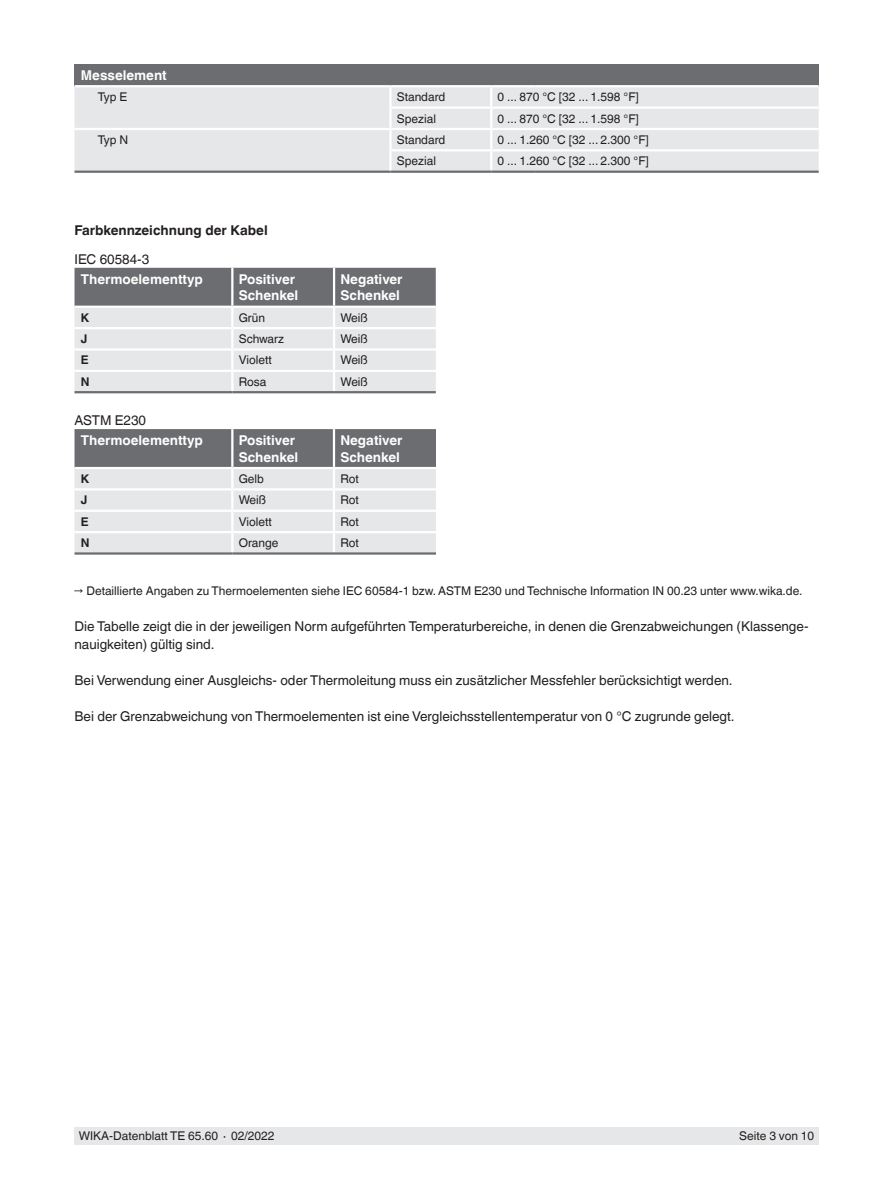
<style>
.page{position:relative;width:893px;height:1188px;background:#fff}
.page>*{position:absolute;margin:0;border:0;box-sizing:border-box;transform-origin:0 0}
.t1{font:13.5px/18px "Helvetica World";color:#231f20}
.t2{font:700 13.5px/16.5px "Helvetica World";color:#fff}
.t3{font:700 13.5px "Helvetica World";color:#231f20}
.t4{font:12px "Helvetica World";color:#231f20}
.t5{font:700 12px "Helvetica World";color:#231f20}
</style>
<div class="page">
<div style="left:74px;top:1128px;width:745px;height:17px;background:#e6e7e9"></div>
<div style="left:75px;top:64px;width:744px;height:22px;background:#6c6d70"></div>
<div style="left:75px;top:87px;width:744px;height:84px;background:#e6e7e9"></div>
<hr style="left:75px;top:171px;width:315px;height:2px;background:#6c6d70">
<hr style="left:389px;top:106px;width:102px;height:3px;background:#fff">
<hr style="left:491px;top:106px;width:45px;height:3px;background:#fff">
<hr style="left:536px;top:106px;width:283px;height:3px;background:#fff">
<hr style="left:491px;top:128px;width:45px;height:2px;background:#fff">
<hr style="left:536px;top:128px;width:283px;height:2px;background:#fff">
<hr style="left:389px;top:149px;width:102px;height:2px;background:#fff">
<hr style="left:491px;top:149px;width:45px;height:2px;background:#fff">
<hr style="left:536px;top:149px;width:283px;height:2px;background:#fff">
<hr style="left:390px;top:128px;width:101px;height:2px;background:#fff">
<hr style="left:389px;top:87px;width:3px;height:19px;background:#fff">
<hr style="left:389px;top:109px;width:3px;height:19px;background:#fff">
<hr style="left:389px;top:130px;width:3px;height:19px;background:#fff">
<hr style="left:389px;top:151px;width:3px;height:20px;background:#fff">
<hr style="left:75px;top:128px;width:315px;height:2px;background:#fff">
<svg style="left:490px;top:87px;width:2px;height:62px"></svg>
<hr style="left:490px;top:151px;width:2px;height:20px;background:#fff">
<hr style="left:390px;top:171px;width:101px;height:2px;background:#6c6d70">
<hr style="left:491px;top:171px;width:45px;height:2px;background:#6c6d70">
<hr style="left:536px;top:171px;width:283px;height:2px;background:#6c6d70">
<hr style="left:75px;top:85px;width:315px;height:2px;background:#fff">
<hr style="left:390px;top:85px;width:101px;height:2px;background:#fff">
<hr style="left:491px;top:85px;width:45px;height:2px;background:#fff">
<hr style="left:536px;top:85px;width:283px;height:2px;background:#fff">
<svg style="left:75px;top:268px;width:361px;height:123px;background:#c2c3c5"></svg>
<hr style="left:75px;top:306px;width:157px;height:2px;background:#fff">
<hr style="left:232px;top:306px;width:102px;height:2px;background:#fff">
<hr style="left:334px;top:306px;width:102px;height:2px;background:#fff">
<hr style="left:75px;top:391px;width:157px;height:2px;background:#6c6d70">
<hr style="left:232px;top:391px;width:102px;height:2px;background:#6c6d70">
<hr style="left:334px;top:391px;width:102px;height:2px;background:#6c6d70">
<svg style="left:75px;top:429px;width:361px;height:123px;background:#c2c3c5"></svg>
<hr style="left:75px;top:467px;width:157px;height:2px;background:#fff">
<hr style="left:232px;top:467px;width:102px;height:2px;background:#fff">
<hr style="left:334px;top:467px;width:102px;height:2px;background:#fff">
<hr style="left:75px;top:552px;width:157px;height:3px;background:#6c6d70">
<hr style="left:232px;top:552px;width:102px;height:3px;background:#6c6d70">
<hr style="left:334px;top:552px;width:102px;height:3px;background:#6c6d70">
<p class="t2" style="left:81px;top:67px;width:87px">Messelement</p>
<p class="t4" style="left:98px;top:90px;width:31px">Typ E</p>
<p class="t4" style="left:397px;top:90px;width:50px">Standard</p>
<p class="t4" style="left:498px;top:90px;width:143px">0 ... 870 °C [32 ... 1.598 °F]</p>
<p class="t4" style="left:397px;top:111px;width:41px">Spezial</p>
<p class="t4" style="left:498px;top:111px;width:143px">0 ... 870 °C [32 ... 1.598 °F]</p>
<p class="t4" style="left:98px;top:133px;width:32px">Typ N</p>
<p class="t4" style="left:397px;top:133px;width:50px">Standard</p>
<p class="t4" style="left:498px;top:133px;width:153px">0 ... 1.260 °C [32 ... 2.300 °F]</p>
<p class="t4" style="left:397px;top:154px;width:41px">Spezial</p>
<p class="t4" style="left:498px;top:154px;width:153px">0 ... 1.260 °C [32 ... 2.300 °F]</p>
<p class="t3" style="left:75px;top:222px;width:195px">Farbkennzeichnung der Kabel</p>
<p class="t1" style="left:75px;top:250px;width:76px">IEC 60584-3</p>
<p class="t2" style="left:81px;top:271px;width:124px">Thermoelementtyp</p>
<p class="t2" style="left:239px;top:271px;width:61px">Positiver<br>Schenkel</p>
<p class="t2" style="left:340px;top:271px;width:64px">Negativer<br>Schenkel</p>
<p class="t5" style="left:81px;top:311px;width:10px">K</p>
<p class="t4" style="left:239px;top:311px;width:28px">Grün</p>
<p class="t4" style="left:340px;top:311px;width:29px">Weiß</p>
<p class="t5" style="left:81px;top:332px;width:8px">J</p>
<p class="t4" style="left:239px;top:332px;width:47px">Schwarz</p>
<p class="t4" style="left:340px;top:332px;width:29px">Weiß</p>
<p class="t5" style="left:81px;top:353px;width:9px">E</p>
<p class="t4" style="left:239px;top:353px;width:35px">Violett</p>
<p class="t4" style="left:340px;top:353px;width:29px">Weiß</p>
<p class="t5" style="left:81px;top:375px;width:10px">N</p>
<p class="t4" style="left:239px;top:375px;width:29px">Rosa</p>
<p class="t4" style="left:340px;top:375px;width:29px">Weiß</p>
<p class="t1" style="left:75px;top:411px;width:73px">ASTM E230</p>
<p class="t2" style="left:81px;top:432px;width:124px">Thermoelementtyp</p>
<p class="t2" style="left:239px;top:432px;width:61px">Positiver<br>Schenkel</p>
<p class="t2" style="left:340px;top:432px;width:64px">Negativer<br>Schenkel</p>
<p class="t5" style="left:81px;top:472px;width:10px">K</p>
<p class="t4" style="left:239px;top:472px;width:27px">Gelb</p>
<p class="t4" style="left:340px;top:472px;width:20px">Rot</p>
<p class="t5" style="left:81px;top:493px;width:8px">J</p>
<p class="t4" style="left:239px;top:493px;width:29px">Weiß</p>
<p class="t4" style="left:340px;top:493px;width:20px">Rot</p>
<p class="t5" style="left:81px;top:515px;width:9px">E</p>
<p class="t4" style="left:239px;top:515px;width:35px">Violett</p>
<p class="t4" style="left:340px;top:515px;width:20px">Rot</p>
<p class="t5" style="left:81px;top:536px;width:10px">N</p>
<p class="t4" style="left:239px;top:536px;width:41px">Orange</p>
<p class="t4" style="left:340px;top:536px;width:20px">Rot</p>
<p class="t4" style="left:75px;top:584px;width:730px">→ Detaillierte Angaben zu Thermoelementen siehe IEC 60584-1 bzw. ASTM E230 und Technische Information IN 00.23 unter www.wika.de.</p>
<p class="t1" style="left:75px;top:618px;width:735px">Die Tabelle zeigt die in der jeweiligen Norm aufgeführten Temperaturbereiche, in denen die Grenzabweichungen (Klassenge&shy;nauigkeiten) gültig sind.</p>
<p class="t1" style="left:75px;top:672px;width:660px">Bei Verwendung einer Ausgleichs- oder Thermoleitung muss ein zusätzlicher Messfehler berücksichtigt werden.</p>
<p class="t1" style="left:75px;top:708px;width:662px">Bei der Grenzabweichung von Thermoelementen ist eine Vergleichsstellentemperatur von 0 °C zugrunde gelegt.</p>
<p class="t4" style="left:79px;top:1129px;width:197px">WIKA-Datenblatt TE 65.60 ∙ 02/2022</p>
<p class="t4" style="left:739px;top:1129px;width:77px">Seite 3 von 10</p>
</div>
